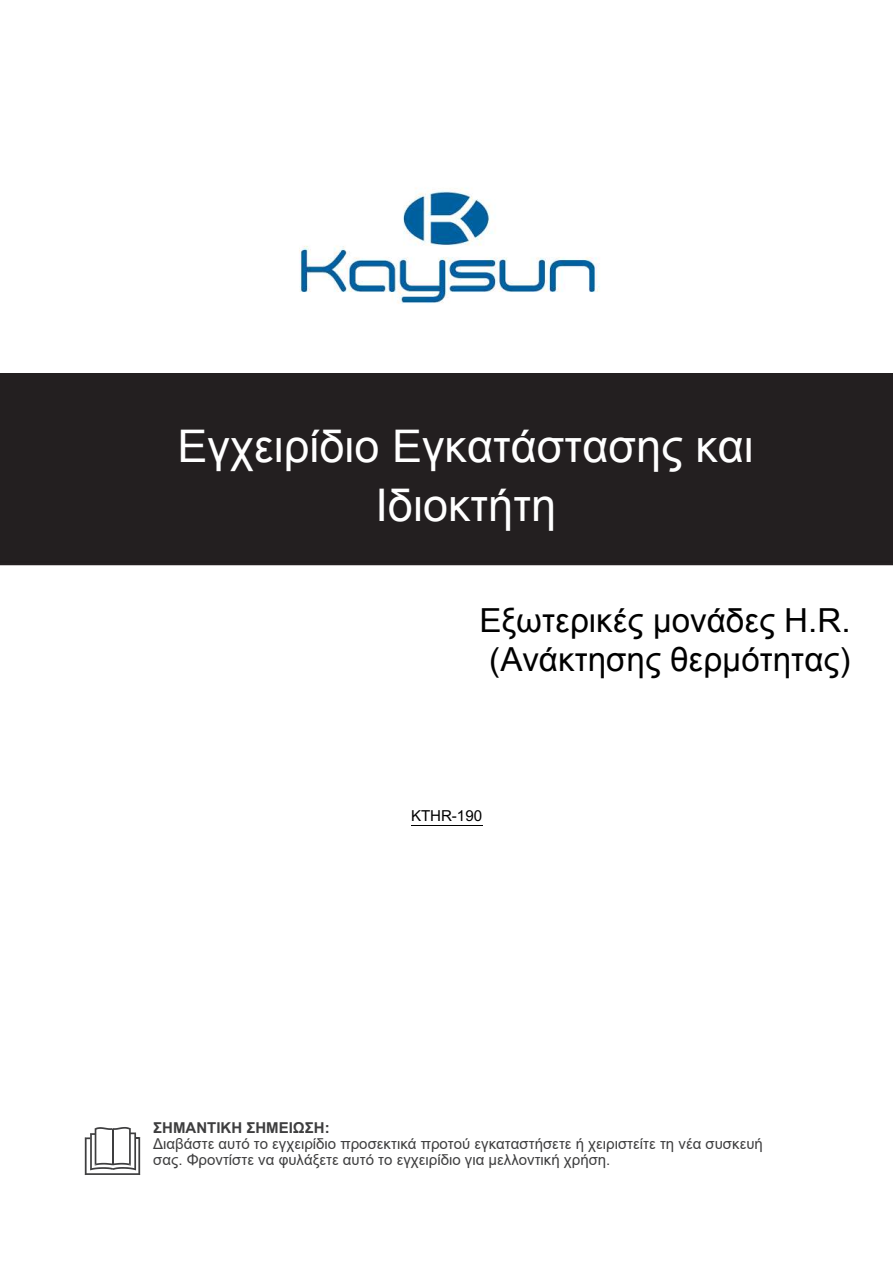
<style>
.page{position:relative;width:893px;height:1263px;background:#fff}
.page>*{position:absolute;margin:0;border:0;box-sizing:border-box;transform-origin:0 0}
.t1{font:45px/59.2px "Arial";color:#fff;text-align:center}
.t2{font:33.15px/39.8px "Arial";color:#000;text-align:center}
.t3{font:15.15px "Arial";letter-spacing:-.005em;color:#000}
.t4{font:15px/15.9px "Arial";color:#3e3e3f}
.t5{font:700 15px "Arial";color:#3e3e3f}
</style>
<div class="page">
<svg style="left:85px;top:1127px;width:55px;height:48px"></svg>
<div style="left:0;top:374px;width:892px;height:191px;background:#231f20"></div>
<hr style="left:411px;top:825px;width:71px;height:1px;background:#000">
<img style="left:299px;top:188px;width:301px;height:116px">
<h1 class="t1" style="left:178px;top:417px;width:578px">Εγχειρίδιο Εγκατάστασης και<br>Ιδιοκτήτη</h1>
<h2 class="t2" style="left:479px;top:600px;width:373px">Εξωτερικές μονάδες H.R. (Ανάκτησης θερμότητας)</h2>
<p class="t3" style="left:411px;top:807px;width:73px">KTHR-190</p>
<p class="t5" style="left:153px;top:1117px;width:178px">ΣΗΜΑΝΤΙΚΗ ΣΗΜΕΙΩΣΗ:</p>
<p class="t4" style="left:153px;top:1136px;width:611px">Διαβάστε αυτό το εγχειρίδιο προσεκτικά προτού εγκαταστήσετε ή χειριστείτε τη νέα συσκευή σας. Φροντίστε να φυλάξετε αυτό το εγχειρίδιο για μελλοντική χρήση.</p>
</div>
